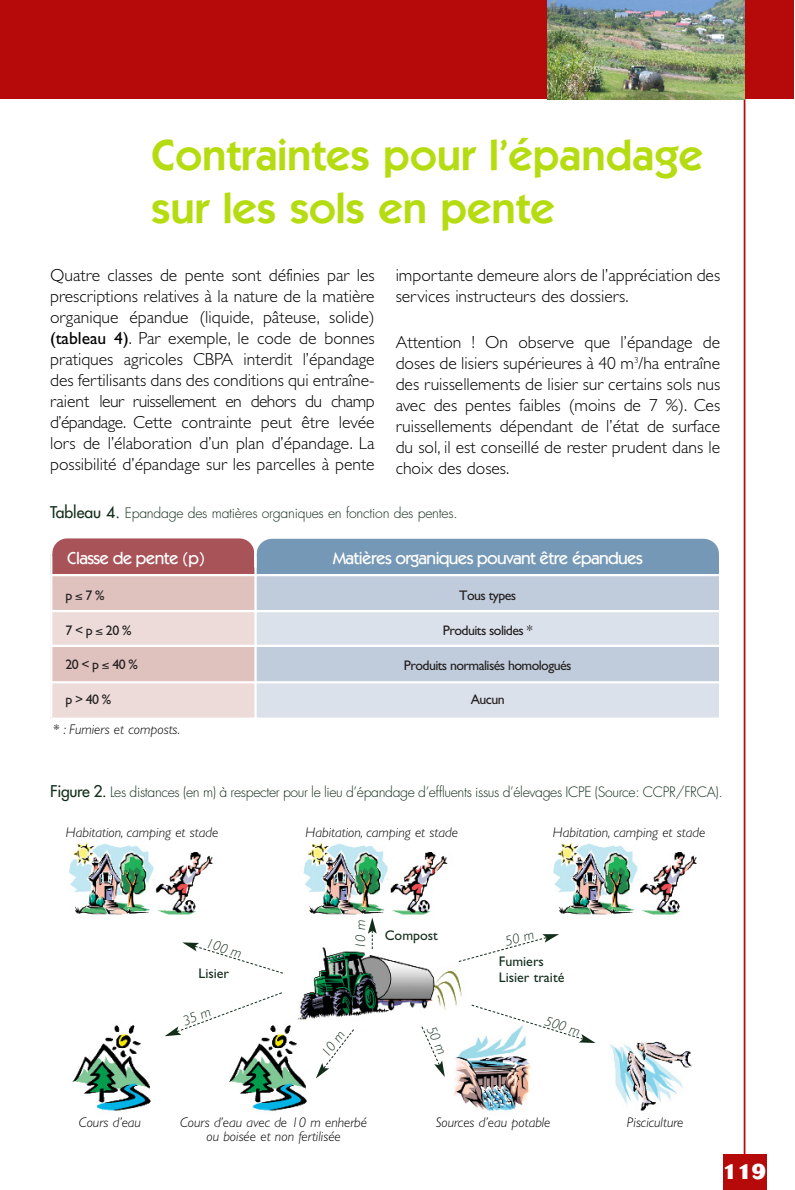
<style>
.page{position:relative;width:795px;height:1190px;background:#fff}
.page>*{position:absolute;margin:0;border:0;box-sizing:border-box;transform-origin:0 0}
.t1{font:600 43.75px/52.5px "Itc Kabel";color:#b5dc10}
.t2{font:800 21px "Cosmos";color:#fff}
.t3{font:300 17.5px/21px "Gill Sans";color:#000;text-align:justify}
.t4{font:500 17.32px "Itc Kabel";letter-spacing:-.035em;color:#fff}
.t5{font:italic 300 14px/14px "Gill Sans";color:#000;text-align:center}
.t6{font:300 14px "Futura";letter-spacing:-.025em;color:#132d1b}
.t7{font:14px/16.8px "Gill Sans";color:#132d1b}
.t8{font:italic 300 14px "Gill Sans";color:#132d1b}
.t9{font:13.83px "Gill Sans";letter-spacing:-.04em;color:#231f20}
.s1{font-weight:400}
.s2{font-weight:400;font-size:15.75px}
</style>
<div class="page">
<hr style="left:743px;top:65px;width:2px;height:1125px;background:#b5090a">
<div style="left:723px;top:1155px;width:43px;height:35px;background:#b5090a"></div>
<div style="left:0;top:0;width:793px;height:99px;background:#b5090a"></div>
<img style="left:547px;top:0;width:197px;height:99px">
<div style="left:50px;top:560px;width:206px;height:14px;background:#a85358"></div>
<div style="left:256px;top:560px;width:462px;height:14px;background:#7598b6"></div>
<div style="left:50px;top:575px;width:206px;height:35px;background:#dfc1be"></div>
<div style="left:256px;top:575px;width:462px;height:35px;background:#c0ccdb"></div>
<div style="left:50px;top:610px;width:206px;height:35px;background:#ecdbd9"></div>
<div style="left:256px;top:610px;width:462px;height:35px;background:#dbe1ea"></div>
<div style="left:50px;top:647px;width:206px;height:35px;background:#dfc1be"></div>
<div style="left:256px;top:647px;width:462px;height:35px;background:#c0ccdb"></div>
<div style="left:50px;top:683px;width:206px;height:35px;background:#ecdbd9"></div>
<div style="left:256px;top:683px;width:462px;height:35px;background:#dbe1ea"></div>
<hr style="left:50px;top:552px;width:2px;height:165px;background:#fff">
<hr style="left:52px;top:574px;width:668px;height:2px;background:#fff">
<hr style="left:254px;top:541px;width:3px;height:179px;background:#fff">
<hr style="left:50px;top:681px;width:669px;height:2px;background:#fff">
<hr style="left:50px;top:610px;width:669px;height:2px;background:#fff">
<svg style="left:52px;top:538px;width:666px;height:25px;background:#89879d"></svg>
<hr style="left:254px;top:538px;width:2px;height:30px;background:#fff">
<img style="left:69px;top:840px;width:628px;height:271px">
<svg style="left:182px;top:942px;width:102px;height:32px"></svg>
<svg style="left:470px;top:1004px;width:125px;height:39px"></svg>
<svg style="left:368px;top:918px;width:8px;height:31px"></svg>
<svg style="left:457px;top:933px;width:102px;height:30px"></svg>
<svg style="left:420px;top:1025px;width:25px;height:52px"></svg>
<svg style="left:165px;top:992px;width:118px;height:44px"></svg>
<svg style="left:316px;top:1028px;width:39px;height:50px"></svg>
<h1 class="t1" style="left:151px;top:132px;width:553px">Contraintes pour l’épandage sur les sols en pente</h1>
<p class="t3" style="left:50px;top:266px;width:326px">Quatre classes de pente sont définies par les prescriptions relatives à la nature de la matière organique épandue (liquide, pâteuse, solide) <span class="s1">(tableau 4)</span>. Par exemple, le code de bonnes pratiques agricoles CBPA interdit l’épandage des fertilisants dans des conditions qui entraîne&shy;raient leur ruissellement en dehors du champ d’épandage. Cette contrainte peut être levée lors de l’élaboration d’un plan d’épandage. La possibilité d’épandage sur les parcelles à pente</p>
<p class="t3" style="left:395px;top:266px;width:326px">importante demeure alors de l’appréciation des services instructeurs des dossiers.</p>
<p class="t3" style="left:395px;top:333px;width:326px">Attention ! On observe que l’épandage de doses de lisiers supérieures à 40 m<sup>3</sup>/ha entraîne des ruissellements de lisier sur certains sols nus avec des pentes faibles (moins de 7 %). Ces ruissellements dépendant de l’état de surface du sol, il est conseillé de rester prudent dans le choix des doses.</p>
<p class="t6" style="left:50px;top:506px;width:409px"><span class="s2">Tableau 4.</span> Epandage des matières organiques en fonction des pentes.</p>
<p class="t4" style="left:67px;top:552px;width:139px">Classe de pente (p)</p>
<p class="t4" style="left:333px;top:552px;width:311px">Matières organiques pouvant être épandues</p>
<p class="t9" style="left:65px;top:591px;width:41px">p ≤ 7 %</p>
<p class="t9" style="left:65px;top:625px;width:68px">7 &lt; p ≤ 20 %</p>
<p class="t9" style="left:65px;top:660px;width:74px">20 &lt; p ≤ 40 %</p>
<p class="t9" style="left:65px;top:695px;width:48px">p &gt; 40 %</p>
<p class="t9" style="left:459px;top:591px;width:58px">Tous types</p>
<p class="t9" style="left:443px;top:626px;width:91px">Produits solides *</p>
<p class="t9" style="left:404px;top:660px;width:169px">Produits normalisés homologués</p>
<p class="t9" style="left:470px;top:695px;width:35px">Aucun</p>
<p class="t5" style="left:53px;top:724px;width:129px">* : Fumiers et composts.</p>
<p class="t6" style="left:50px;top:786px;width:674px"><span class="s2">Figure 2.</span> Les distances (en m) à respecter pour le lieu d’épandage d’effluents issus d’élevages ICPE (Source: CCPR/FRCA).</p>
<p class="t5" style="left:66px;top:827px;width:154px">Habitation, camping et stade</p>
<p class="t5" style="left:305px;top:827px;width:154px">Habitation, camping et stade</p>
<p class="t5" style="left:553px;top:827px;width:154px">Habitation, camping et stade</p>
<p class="t8" style="left:208px;top:938px;width:38px;rotate:17deg">100 m</p>
<p class="t7" style="left:198px;top:966px;width:32px">Lisier</p>
<p class="t8" style="left:355px;top:949px;width:31px;rotate:-90deg">10 m</p>
<p class="t7" style="left:384px;top:928px;width:55px">Compost</p>
<p class="t7" style="left:499px;top:954px;width:67px">Fumiers<br>Lisier traité</p>
<p class="t8" style="left:546px;top:1016px;width:38px;rotate:18deg">500 m</p>
<p class="t5" style="left:79px;top:1117px;width:64px">Cours d’eau</p>
<p class="t5" style="left:180px;top:1117px;width:188px">Cours d’eau avec de 10 m enherbé ou boisée et non fertilisée</p>
<p class="t5" style="left:435px;top:1117px;width:116px">Sources d’eau potable</p>
<p class="t5" style="left:627px;top:1117px;width:58px">Pisciculture</p>
<p class="t2" style="left:722px;top:1164px;width:45px">119</p>
</div>
